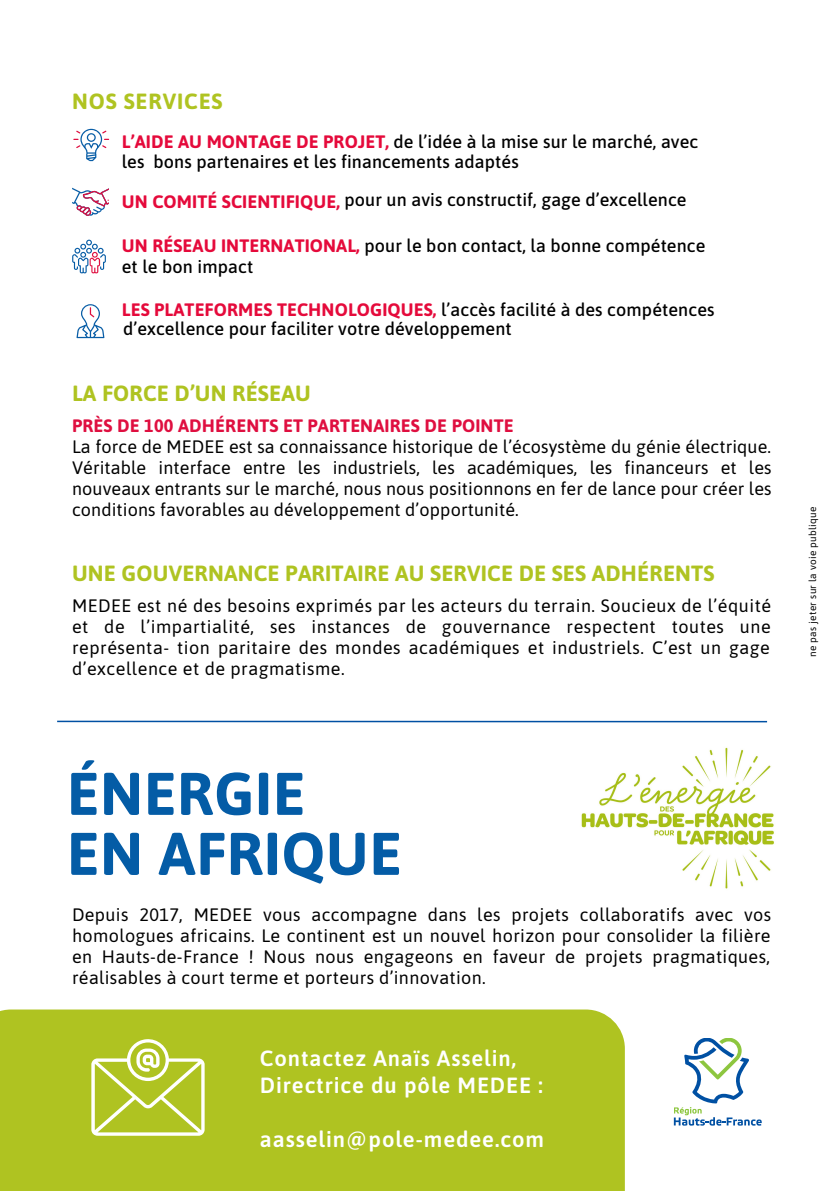
<style>
.page{position:relative;width:839px;height:1191px;background:#fff}
.page>*{position:absolute;margin:0;border:0;box-sizing:border-box;transform-origin:0 0}
.t1{font:700 60px/60px "Asap";letter-spacing:.01em;color:#045ca6}
.t2{font:600 22px/27px "Asap";letter-spacing:.045em;color:#fff}
.t3{font:700 22px "Asap";letter-spacing:.01em;color:#afc321}
.t4{font:700 22px "Asap";letter-spacing:.04em;color:#afc321}
.t5{font:18px/21px "Asap";letter-spacing:.02em;color:#000;text-align:justify}
.t6{font:500 18px/38.6px "Asap";letter-spacing:.005em;color:#000}
.t7{font:700 18px "Asap";letter-spacing:.01em;color:#df0f40}
.t8{font:700 18px "Asap";letter-spacing:.005em;color:#e50a3b}
.t9{font:10px "Asap";letter-spacing:.03em;color:#000}
.s1{font-weight:700;color:#e50a3b}
</style>
<div class="page">
<img style="left:581px;top:747px;width:193px;height:142px">
<svg style="left:76px;top:304px;width:28px;height:34px"></svg>
<svg style="left:72px;top:240px;width:34px;height:33px"></svg>
<svg style="left:73px;top:129px;width:36px;height:32px"></svg>
<svg style="left:72px;top:188px;width:37px;height:28px"></svg>
<svg style="left:673px;top:1038px;width:88px;height:88px"></svg>
<hr style="left:57px;top:721px;width:710px;height:1px;background:#0050a3">
<div style="left:0;top:1010px;width:624px;height:181px;background:#afc321"></div>
<svg style="left:91px;top:1038px;width:114px;height:98px"></svg>
<p class="t4" style="left:72px;top:88px;width:152px">NOS SERVICES</p>
<p class="t6" style="left:122px;top:122px;width:578px"><span class="s1">L’AIDE AU MONTAGE DE PROJET,</span> de l’idée à la mise sur le marché, avec</p>
<p class="t6" style="left:344px;top:142px;width:344px;text-indent:-223px">les bons partenaires et les financements adaptés<br>pour un avis constructif, gage d’excellence</p>
<p class="t8" style="left:122px;top:191px;width:219px">UN COMITÉ SCIENTIFIQUE,</p>
<p class="t6" style="left:122px;top:226px;width:585px"><span class="s1">UN RÉSEAU INTERNATIONAL,</span> pour le bon contact, la bonne compétence</p>
<p class="t6" style="left:122px;top:247px;width:133px">et le bon impact</p>
<p class="t6" style="left:122px;top:290px;width:594px"><span class="s1">LES PLATEFORMES TECHNOLOGIQUES,</span> l’accès facilité à des compétences</p>
<p class="t6" style="left:123px;top:309px;width:390px">d’excellence pour faciliter votre développement</p>
<p class="t3" style="left:72px;top:380px;width:240px">LA FORCE D’UN RÉSEAU</p>
<p class="t7" style="left:72px;top:416px;width:443px">PRÈS DE 100 ADHÉRENTS ET PARTENAIRES DE POINTE</p>
<p class="t5" style="left:72px;top:436px;width:701px">La force de MEDEE est sa connaissance historique de l’écosystème du génie électrique.<br>Véritable interface entre les industriels, les académiques, les financeurs et les nouveaux entrants sur le marché, nous nous positionnons en fer de lance pour créer les conditions favorables au développement d’opportunité.</p>
<p class="t3" style="left:72px;top:560px;width:643px">UNE GOUVERNANCE PARITAIRE AU SERVICE DE SES ADHÉRENTS</p>
<p class="t5" style="left:72px;top:595px;width:700px">MEDEE est né des besoins exprimés par les acteurs du terrain. Soucieux de l’équité et de l’impartialité, ses instances de gouvernance respectent toutes une représenta- tion paritaire des mondes académiques et industriels. C’est un gage d’excellence et de pragmatisme.</p>
<h1 class="t1" style="left:67px;top:763px;width:337px">ÉNERGIE<br>EN AFRIQUE</h1>
<p class="t5" style="left:72px;top:904px;width:700px">Depuis 2017, MEDEE vous accompagne dans les projets collaboratifs avec vos homologues africains. Le continent est un nouvel horizon pour consolider la filière en Hauts-de-France ! Nous nous engageons en faveur de projets pragmatiques, réalisables à court terme et porteurs d’innovation.</p>
<p class="t2" style="left:260px;top:1044px;width:284px">Contactez Anaïs Asselin,<br>Directrice du pôle MEDEE :</p>
<p class="t2" style="left:260px;top:1125px;width:286px">aasselin@pole-medee.com</p>
<p class="t9" style="left:806px;top:657px;width:152px;rotate:-90deg">ne pas jeter sur la voie publique</p>
</div>
